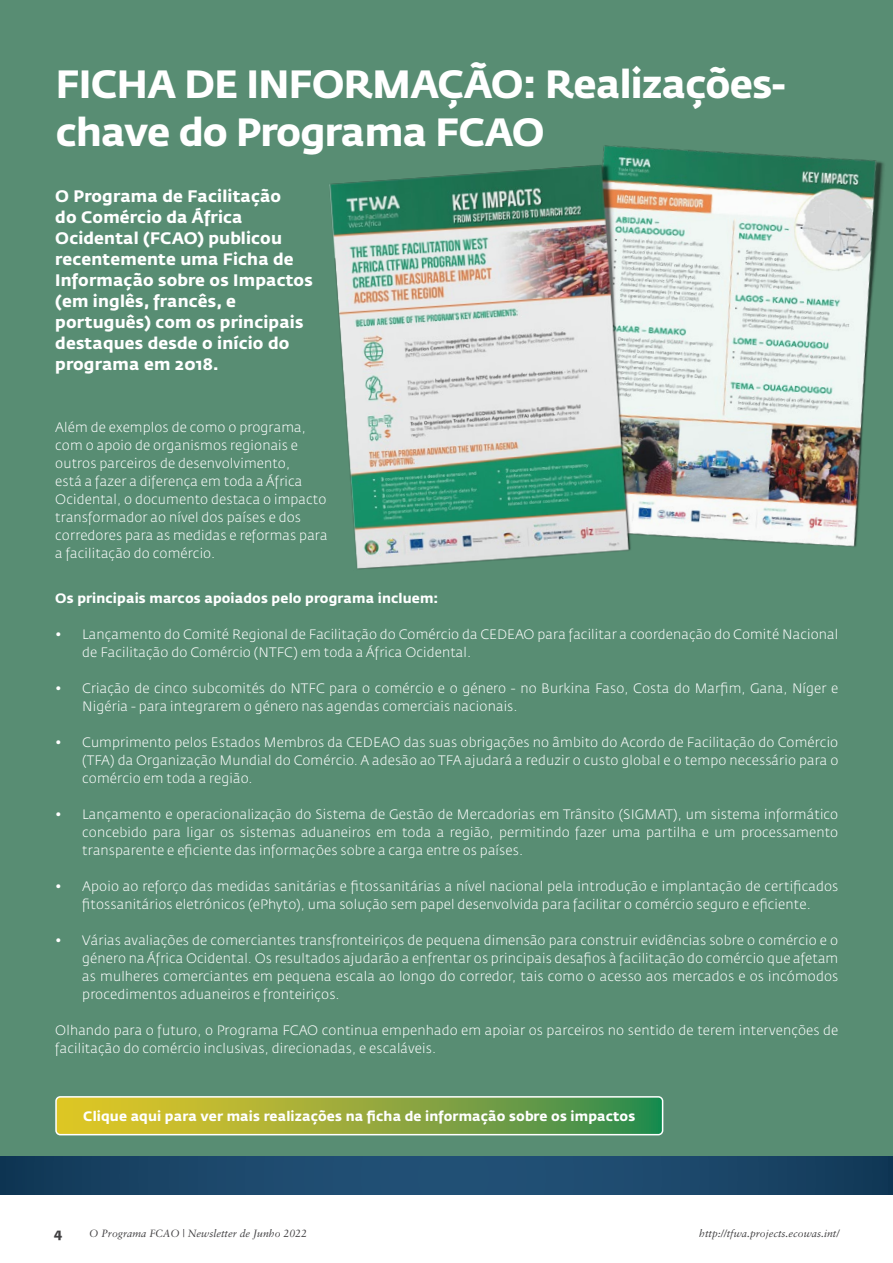
<style>
.page{position:relative;width:893px;height:1263px;background:#fff}
.page>*{position:absolute;margin:0;border:0;box-sizing:border-box;transform-origin:0 0}
.t1{font:700 39px/48px "Fedra Sans Std";letter-spacing:-.02em;color:#fff}
.t2{font:700 16.5px/21px "Fedra Sans Std";letter-spacing:.01em;color:#fff}
.t3{font:300 13.5px/18px "Fedra Sans Std";letter-spacing:.01em;color:#fff}
.t4{font:700 13.5px "Fedra Sans Std";letter-spacing:.01em;color:#fff}
.t5{font:700 13.5px "Fedra Sans Std";color:#414042}
.t6{font:italic 10.5px "Sabon LT Std";color:#414042}
</style>
<div class="page">
<div style="left:0;top:0;width:893px;height:1169px;background:#588d73"></div>
<svg style="left:0;top:1157px;width:888px;height:38px;background:#1b4669"></svg>
<hr style="left:892px;top:0;width:1px;height:1169px;background:#a9caea">
<div style="left:888px;top:1157px;width:5px;height:38px;background:#0d3452"></div>
<svg style="left:58px;top:1099px;width:605px;height:36px;background:#92a93b"></svg>
<div style="left:55px;top:1096px;width:608px;height:39px;border:2px solid #fff;border-radius:4px"></div>
<img style="left:329px;top:100px;width:564px;height:519px">
<h1 class="t1" style="left:56px;top:61px;width:732px">FICHA DE INFORMAÇÃO: Realizações&shy;chave do Programa FCAO</h1>
<p class="t2" style="left:55px;top:186px;width:259px">O Programa de Facilitação<br>do Comércio da África<br>Ocidental (FCAO) publicou recentemente uma Ficha de<br>Informação sobre os Impactos (em inglês, francês, e português) com os principais destaques desde o início do programa em 2018.</p>
<p class="t3" style="left:55px;top:418px;width:274px">Além de exemplos de como o programa, com o apoio de organismos regionais e outros parceiros de desenvolvimento,<br>está a fazer a diferença em toda a África Ocidental, o documento destaca o impacto transformador ao nível dos países e dos corredores para as medidas e reformas para a facilitação do comércio.</p>
<p class="t4" style="left:55px;top:589px;width:385px">Os principais marcos apoiados pelo programa incluem:</p>
<p class="t3" style="left:82px;top:625px;width:758px;text-indent:-27px">• Lançamento do Comité Regional de Facilitação do Comércio da CEDEAO para facilitar a coordenação do Comité Nacional de Facilitação do Comércio (NTFC) em toda a África Ocidental.</p>
<p class="t3" style="left:82px;top:679px;width:758px;text-indent:-27px">• Criação de cinco subcomités do NTFC para o comércio e o género - no Burkina Faso, Costa do Marfim, Gana, Níger e<br>Nigéria - para integrarem o género nas agendas comerciais nacionais.</p>
<p class="t3" style="left:82px;top:733px;width:758px;text-align:justify;text-indent:-27px">• Cumprimento pelos Estados Membros da CEDEAO das suas obrigações no âmbito do Acordo de Facilitação do Comércio (TFA) da Organização Mundial do Comércio. A adesão ao TFA ajudará a reduzir o custo global e o tempo necessário para o comércio em toda a região.</p>
<p class="t3" style="left:82px;top:805px;width:757px;text-align:justify;text-indent:-27px">• Lançamento e operacionalização do Sistema de Gestão de Mercadorias em Trânsito (SIGMAT), um sistema informático concebido para ligar os sistemas aduaneiros em toda a região, permitindo fazer uma partilha e um processamento transparente e eficiente das informações sobre a carga entre os países.</p>
<p class="t3" style="left:55px;top:877px;width:784px;text-align:center">• Apoio ao reforço das medidas sanitárias e fitossanitárias a nível nacional pela introdução e implantação de certificados fitossanitários eletrónicos (ePhyto), uma solução sem papel desenvolvida para facilitar o comércio seguro e eficiente.</p>
<p class="t3" style="left:82px;top:931px;width:757px;text-align:justify;text-indent:-27px">• Várias avaliações de comerciantes transfronteiriços de pequena dimensão para construir evidências sobre o comércio e o género na África Ocidental. Os resultados ajudarão a enfrentar os principais desafios à facilitação do comércio que afetam as mulheres comerciantes em pequena escala ao longo do corredor, tais como o acesso aos mercados e os incómodos procedimentos aduaneiros e fronteiriços.</p>
<p class="t3" style="left:55px;top:1021px;width:785px">Olhando para o futuro, o Programa FCAO continua empenhado em apoiar os parceiros no sentido de terem intervenções de facilitação do comércio inclusivas, direcionadas, e escaláveis.</p>
<p class="t4" style="left:83px;top:1108px;width:554px">Clique aqui para ver mais realizações na ficha de informação sobre os impactos</p>
<p class="t5" style="left:54px;top:1225px;width:10px">4</p>
<p class="t6" style="left:89px;top:1227px;width:219px">O Programa FCAO | Newsletter de Junho 2022</p>
<p class="t6" style="left:699px;top:1227px;width:142px">http://tfwa.projects.ecowas.int/</p>
</div>
